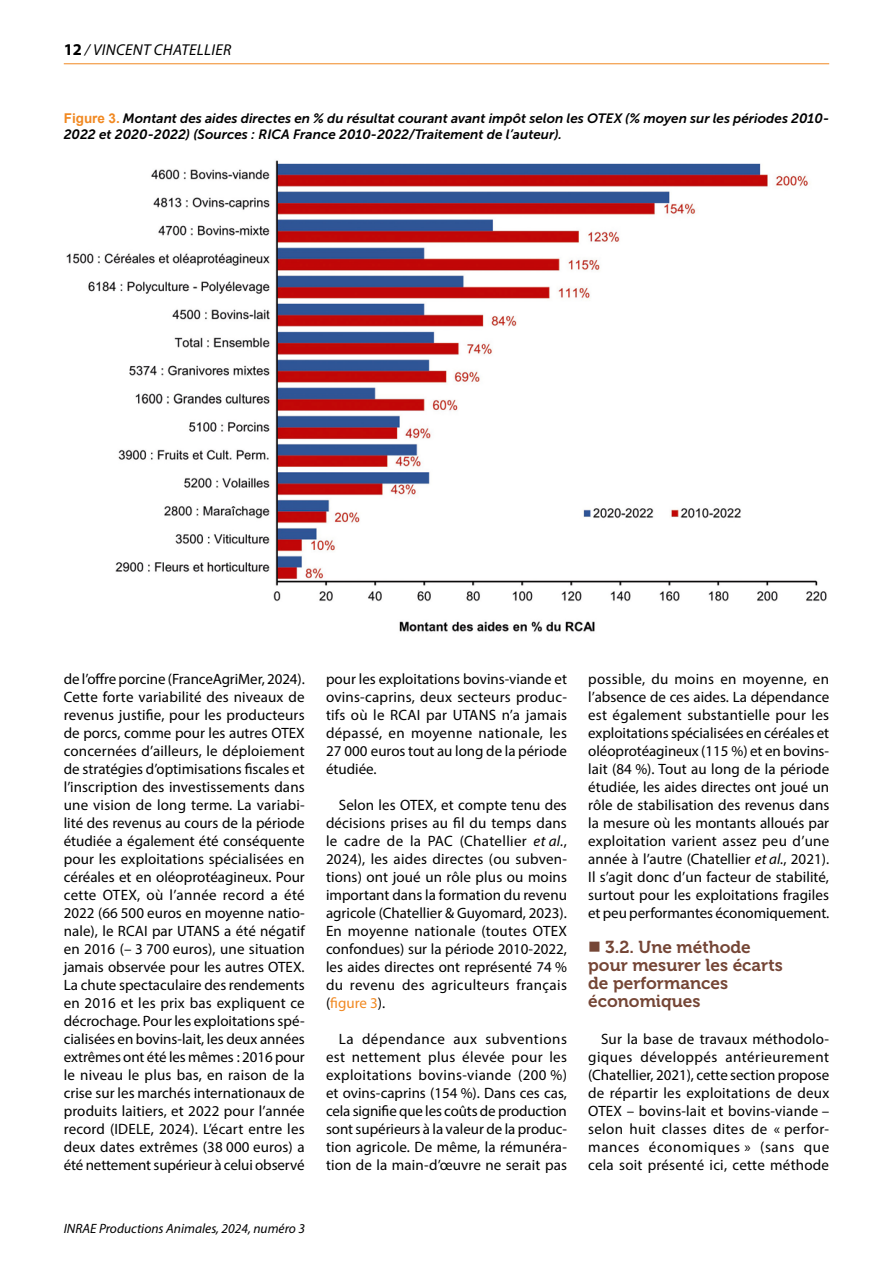
<style>
.page{position:relative;width:893px;height:1263px;background:#fff}
.page>*{position:absolute;margin:0;border:0;box-sizing:border-box;transform-origin:0 0}
.t1{font:17.25px/18px "Museo 700";color:#754636}
.t2{font:italic 15.75px "Myriad Pro";color:#000}
._08_Texte{font:15px/18px "Myriad Pro";letter-spacing:.01em;color:#000;text-align:justify}
._09_Titre_Encadré__Figure__Tableau{font:italic 13.5px/15.8px "Museo Sans 700";color:#000}
.t3{font:italic 13.5px "Myriad Pro";color:#000}
.s1{font-weight:700;font-style:normal;font-size:16.5px}
.s2{font-family:"Arial";font-weight:700;font-style:normal;color:#f18922}
.s3{font-style:italic}
.s4{color:#f18922}
</style>
<div class="page">
<hr style="left:64px;top:63px;width:765px;height:1px;background:#f18922">
<img style="left:66px;top:160px;width:761px;height:472px">
<p class="t2" style="left:64px;top:40px;width:48px"><span class="s1">12</span> / Vincent</p>
<p class="t2" style="left:154px;top:40px;width:9px">chatellier</p>
<p class="_09_Titre_Encadré__Figure__Tableau" style="left:64px;top:110px;width:767px"><span class="s2">Figure 3.</span> Montant des aides directes en % du résultat courant avant impôt selon les OTEX (% moyen sur les périodes 2010-<br>2022 et 2020-2022) (Sources : RICA France 2010-2022/Traitement de l’auteur).</p>
<p class="_08_Texte" style="left:64px;top:670px;width:243px">de l’offre porcine (FranceAgriMer, 2024).<br>Cette forte variabilité des niveaux de revenus justifie, pour les producteurs de porcs, comme pour les autres OTEX concernées d’ailleurs, le déploiement de stratégies d’optimisations fiscales et l’inscription des investissements dans une vision de long terme. La variabi&shy;lité des revenus au cours de la période étudiée a également été conséquente pour les exploitations spécialisées en céréales et en oléoprotéagineux. Pour cette OTEX, où l’année record a été 2022 (66 500 euros en moyenne natio&shy;nale), le RCAI par UTANS a été négatif en 2016 (– 3 700 euros), une situation jamais observée pour les autres OTEX.<br>La chute spectaculaire des rendements en 2016 et les prix bas expliquent ce décrochage. Pour les exploitations spé&shy;cialisées en bovins-lait, les deux années extrêmes ont été les mêmes : 2016 pour le niveau le plus bas, en raison de la crise sur les marchés internationaux de produits laitiers, et 2022 pour l’année record (IDELE, 2024). L’écart entre les deux dates extrêmes (38 000 euros) a été nettement supérieur à celui observé</p>
<p class="_08_Texte" style="left:326px;top:670px;width:243px">pour les exploitations bovins-viande et ovins-caprins, deux secteurs produc&shy;tifs où le RCAI par UTANS n’a jamais dépassé, en moyenne nationale, les 27 000 euros tout au long de la période étudiée.</p>
<p class="_08_Texte" style="left:326px;top:796px;width:243px;text-indent:13px">Selon les OTEX, et compte tenu des décisions prises au fil du temps dans le cadre de la PAC (Chatellier <span class="s3">et al.</span>, 2024), les aides directes (ou subven&shy;tions) ont joué un rôle plus ou moins important dans la formation du revenu agricole (Chatellier &amp; Guyomard, 2023).<br>En moyenne nationale (toutes OTEX confondues) sur la période 2010-2022, les aides directes ont représenté 74 % du revenu des agriculteurs français (<span class="s4">figure 3</span>).</p>
<p class="_08_Texte" style="left:326px;top:1030px;width:243px;text-indent:13px">La dépendance aux subventions est nettement plus élevée pour les exploitations bovins-viande (200 %) et ovins-caprins (154 %). Dans ces cas, cela signifie que les coûts de production sont supérieurs à la valeur de la produc&shy;tion agricole. De même, la rémunéra&shy;tion de la main-d’œuvre ne serait pas</p>
<p class="t3" style="left:64px;top:1220px;width:243px">INRAE Productions Animales, 2024, numéro 3</p>
<p class="_08_Texte" style="left:588px;top:670px;width:243px">possible, du moins en moyenne, en l’absence de ces aides. La dépendance est également substantielle pour les exploitations spécialisées en céréales et oléoprotéagineux (115 %) et en bovins&shy;lait (84 %). Tout au long de la période étudiée, les aides directes ont joué un rôle de stabilisation des revenus dans la mesure où les montants alloués par exploitation varient assez peu d’une année à l’autre (Chatellier <span class="s3">et al.</span>, 2021).<br>Il s’agit donc d’un facteur de stabilité, surtout pour les exploitations fragiles et peu performantes économiquement.</p>
<p class="t1" style="left:588px;top:938px;width:196px;text-indent:17px">3.2. Une méthode pour mesurer les écarts de performances économiques</p>
<p class="_08_Texte" style="left:588px;top:1030px;width:243px;text-indent:13px">Sur la base de travaux méthodolo&shy;giques développés antérieurement (Chatellier, 2021), cette section propose de répartir les exploitations de deux OTEX – bovins-lait et bovins-viande – selon huit classes dites de « perfor&shy;mances économiques » (sans que cela soit présenté ici, cette méthode</p>
</div>
